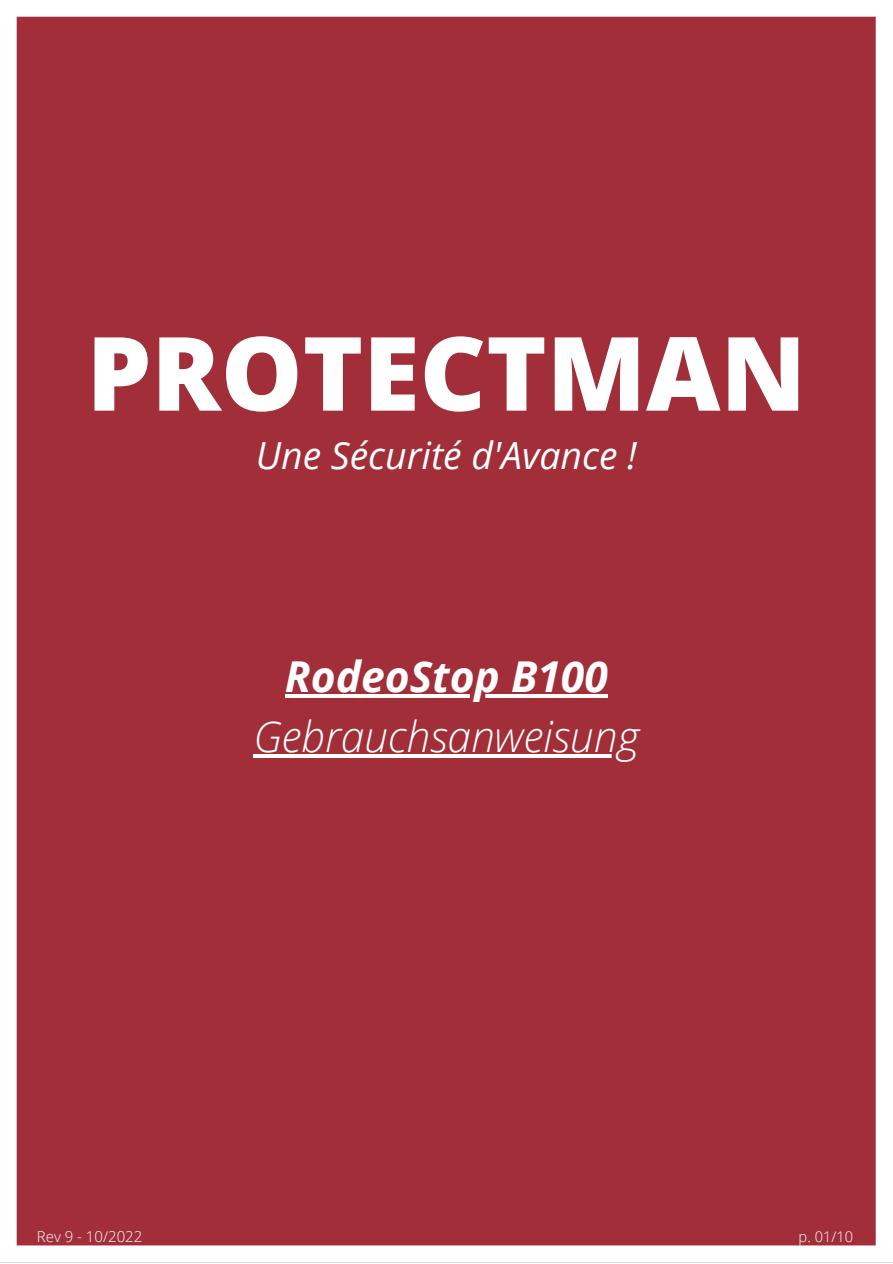
<style>
.page{position:relative;width:893px;height:1264px;background:#fff}
.page>*{position:absolute;margin:0;border:0;box-sizing:border-box;transform-origin:0 0}
.t1{font:800 102.6px "Open Sans";color:#fff}
.t2{font:italic 300 42.6px "Open Sans";color:#fff}
.t3{font:italic 700 42.6px "Open Sans";color:#fff}
.t4{font:italic 37.5px "Open Sans";color:#fff}
.t5{font:300 15px "Open Sans";color:#fff}
.t6{font:300 14.7px "Open Sans";color:#fff}
</style>
<div class="page">
<div style="left:16px;top:16px;width:860px;height:1230px;background:#a12e38"></div>
<h1 class="t1" style="left:87px;top:301px;width:720px">PROTECTMAN</h1>
<p class="t4" style="left:256px;top:428px;width:382px">Une Sécurité d'Avance !</p>
<p class="t3" style="left:285px;top:646px;width:324px">RodeoStop B100</p>
<p class="t2" style="left:253px;top:706px;width:387px">Gebrauchsanweisung</p>
<p class="t5" style="left:37px;top:1226px;width:107px">Rev 9 - 10/2022</p>
<p class="t6" style="left:798px;top:1226px;width:56px">p. 01/10</p>
</div>
